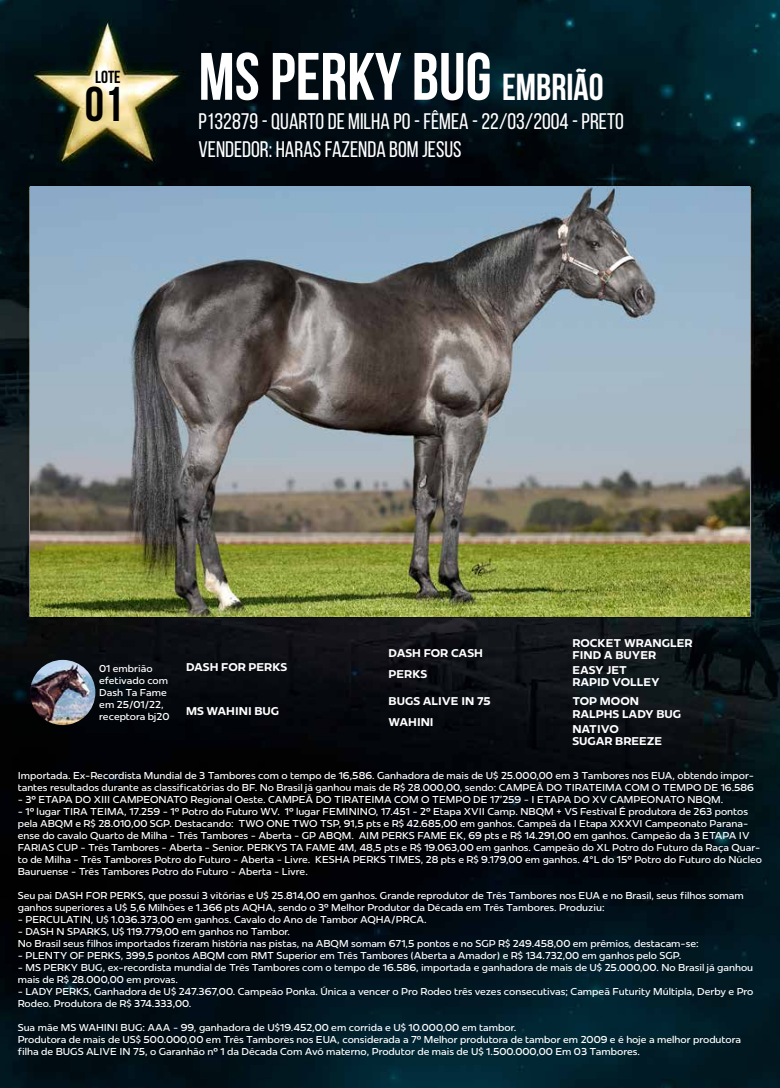
<style>
.page{position:relative;width:780px;height:1088px;background:#fff}
.page>*{position:absolute;margin:0;border:0;box-sizing:border-box;transform-origin:0 0}
.t1{font:700 66.88px "Bebas Neue";color:#fff}
.t2{font:700 48.75px "Bebas Neue";color:#000}
.t3{font:22.5px/28.4px "Bebas Neue";color:#fff}
.t4{font:700 17.5px "Bebas Neue";color:#000}
.t5{font:700 11.25px/20.9px "Redonda";color:#fff}
.t6{font:10px/12px "Redonda";color:#fff}
.s1{font-size:37.5px}
</style>
<div class="page">
<img style="left:0;top:0;width:780px;height:1088px">
<img style="left:30px;top:186px;width:719px;height:431px">
<img style="left:30px;top:660px;width:65px;height:65px;border-radius:33px">
<h3 class="t4" style="left:95px;top:67px;width:27px">LOTE</h3>
<h2 class="t2" style="left:85px;top:77px;width:40px">01</h2>
<h1 class="t1" style="left:198px;top:40px;width:406px">MS PERKY BUG <span class="s1">EMBRIÃO</span></h1>
<h3 class="t3" style="left:198px;top:106px;width:427px">P132879 - QUARTO DE MILHA PO - FÊMEA - 22/03/2004 - PRETO<br>VENDEDOR: HARAS FAZENDA BOM JESUS</h3>
<p class="t6" style="left:99px;top:662px;width:72px">01 embrião efetivado com<br>Dash Ta Fame em 25/01/22, receptora bj20</p>
<p class="t5" style="left:186px;top:656px;width:103px">DASH FOR PERKS</p>
<p class="t5" style="left:186px;top:700px;width:95px">MS WAHINI BUG</p>
<p class="t5" style="left:572px;top:632px;width:122px">ROCKET WRANGLER</p>
<p class="t5" style="left:388px;top:643px;width:96px">DASH FOR CASH</p>
<p class="t5" style="left:572px;top:644px;width:85px">FIND A BUYER</p>
<p class="t5" style="left:388px;top:664px;width:40px">PERKS</p>
<p class="t5" style="left:572px;top:660px;width:56px">EASY JET</p>
<p class="t5" style="left:572px;top:672px;width:89px">RAPID VOLLEY</p>
<p class="t5" style="left:388px;top:690px;width:104px">BUGS ALIVE IN 75<br>WAHINI</p>
<p class="t5" style="left:572px;top:690px;width:68px">TOP MOON</p>
<p class="t5" style="left:572px;top:703px;width:110px">RALPHS LADY BUG</p>
<p class="t5" style="left:572px;top:719px;width:48px">NATIVO</p>
<p class="t5" style="left:572px;top:730px;width:91px">SUGAR BREEZE</p>
<p class="t6" style="left:18px;top:769px;width:737px">Importada. Ex-Recordista Mundial de 3 Tambores com o tempo de 16,586. Ganhadora de mais de U$ 25.000,00 em 3 Tambores nos EUA, obtendo impor&shy;tantes resultados durante as classificatórias do BF. No Brasil já ganhou mais de R$ 28.000,00, sendo: CAMPEÃ DO TIRATEIMA COM O TEMPO DE 16.586</p>
<p class="t6" style="left:18px;top:793px;width:707px">- 3º ETAPA DO XIII CAMPEONATO Regional Oeste. CAMPEÃ DO TIRATEIMA COM O TEMPO DE 17’259 - I ETAPA DO XV CAMPEONATO NBQM.</p>
<p class="t6" style="left:18px;top:805px;width:745px">- 1º lugar TIRA TEIMA, 17.259 - 1º Potro do Futuro WV. 1º lugar FEMININO, 17.451 - 2º Etapa XVII Camp. NBQM + VS Festival É produtora de 263 pontos pela ABQM e R$ 28.010,00 SGP. Destacando: TWO ONE TWO TSP, 91,5 pts e R$ 42.685,00 em ganhos. Campeã da I Etapa XXXVI Campeonato Parana&shy;ense do cavalo Quarto de Milha - Três Tambores - Aberta - GP ABQM. AIM PERKS FAME EK, 69 pts e R$ 14.291,00 em ganhos. Campeão da 3 ETAPA IV FARIAS CUP - Três Tambores - Aberta - Senior. PERKYS TA FAME 4M, 48,5 pts e R$ 19.063,00 em ganhos. Campeão do XL Potro do Futuro da Raça Quar&shy;to de Milha - Três Tambores Potro do Futuro - Aberta - Livre. KESHA PERKS TIMES, 28 pts e R$ 9.179,00 em ganhos. 4°L do 15º Potro do Futuro do Núcleo Bauruense - Três Tambores Potro do Futuro - Aberta - Livre.</p>
<p class="t6" style="left:18px;top:889px;width:727px">Seu pai DASH FOR PERKS, que possui 3 vitórias e U$ 25.814,00 em ganhos. Grande reprodutor de Três Tambores nos EUA e no Brasil, seus filhos somam ganhos superiores a U$ 5,6 Milhões e 1.366 pts AQHA, sendo o 3º Melhor Produtor da Década em Três Tambores. Produziu:</p>
<p class="t6" style="left:18px;top:913px;width:410px">- PERCULATIN, U$ 1.036.373,00 em ganhos. Cavalo do Ano de Tambor AQHA/PRCA.</p>
<p class="t6" style="left:18px;top:925px;width:682px">- DASH N SPARKS, U$ 119.779,00 em ganhos no Tambor.<br>No Brasil seus filhos importados fizeram história nas pistas, na ABQM somam 671,5 pontos e no SGP R$ 249.458,00 em prêmios, destacam-se:</p>
<p class="t6" style="left:18px;top:949px;width:665px">- PLENTY OF PERKS, 399,5 pontos ABQM com RMT Superior em Três Tambores (Aberta a Amador) e R$ 134.732,00 em ganhos pelo SGP.</p>
<p class="t6" style="left:18px;top:961px;width:737px">- MS PERKY BUG, ex-recordista mundial de Três Tambores com o tempo de 16.586, importada e ganhadora de mais de U$ 25.000,00. No Brasil já ganhou mais de R$ 28.000,00 em provas.</p>
<p class="t6" style="left:18px;top:985px;width:737px">- LADY PERKS, Ganhadora de U$ 247.367,00. Campeão Ponka. Única a vencer o Pro Rodeo três vezes consecutivas; Campeã Futurity Múltipla, Derby e Pro<br>Rodeo. Produtora de R$ 374.333,00.</p>
<p class="t6" style="left:18px;top:1021px;width:724px">Sua mãe MS WAHINI BUG: AAA - 99, ganhadora de U$19.452,00 em corrida e U$ 10.000,00 em tambor.<br>Produtora de mais de US$ 500.000,00 em Três Tambores nos EUA, considerada a 7º Melhor produtora de tambor em 2009 e é hoje a melhor produtora filha de BUGS ALIVE IN 75, o Garanhão nº 1 da Década Com Avó materno, Produtor de mais de U$ 1.500.000,00 Em 03 Tambores.</p>
</div>
